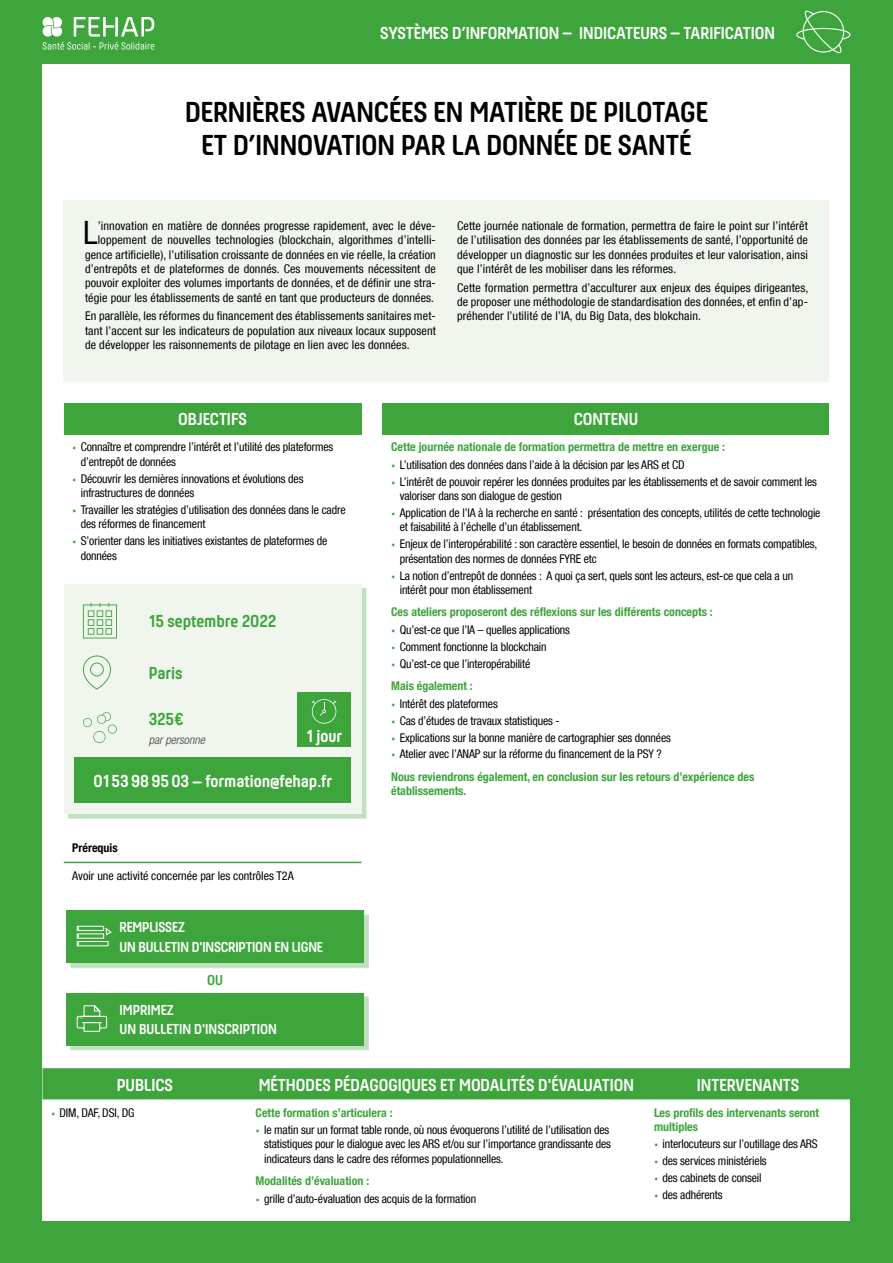
<style>
.page{position:relative;width:893px;height:1263px;background:#3ea53c}
.page>*{position:absolute;margin:0;border:0;box-sizing:border-box;transform-origin:0 0}
.t1{font:condensed 32.1px "Helvetica Neue LT Com";color:#000}
.t2{font:700 30px/33px "Hansom FY";color:#000;text-align:center}
.t3{font:700 18px "Hansom FY";color:#fff}
.t4{font:700 18px "Hansom FY";color:#3ea53c}
.t5{font:700 15px/19.5px "Hansom FY";letter-spacing:-.01em;color:#fff}
.t6{font:700 15px "Hansom FY";color:#3ea53c}
.t7{font:condensed 12px/14.4px "Helvetica Neue LT Com";letter-spacing:-.01em;color:#000}
.t8{font:condensed 12px/14.4px "Helvetica Neue LT Com";letter-spacing:.01em;color:#000;text-align:right}
.t9{font:700 condensed 12px/14.4px "Helvetica Neue LT Com";color:#3ea53c}
.t10{font:italic 300 condensed 12px "Helvetica Neue LT Com";color:#3c3c3b}
.t11{font:700 condensed 12px "Helvetica Neue LT Com";color:#000}
.s1{font-family:"Acumin Variable Concept";font-stretch:normal;color:#3ea53c}
.s2{font-weight:700;color:#3ea53c}
.s3{font-family:"Acumin Variable Concept";font-weight:400;font-stretch:normal}
.s4{font-weight:400;color:#000}
</style>
<div class="page">
<div style="left:43px;top:64px;width:807px;height:1156px;background:#fff"></div>
<svg style="left:796px;top:10px;width:54px;height:43px"></svg>
<svg style="left:43px;top:17px;width:111px;height:33px"></svg>
<div style="left:64px;top:200px;width:765px;height:182px;background:#f0f6ed"></div>
<div style="left:43px;top:1068px;width:807px;height:31px;background:#3ea53c"></div>
<div style="left:68px;top:588px;width:298px;height:230px;background:#3ea53c;opacity:.33"></div>
<div style="left:64px;top:584px;width:297px;height:229px;background:#f0f6ed"></div>
<div style="left:74px;top:757px;width:277px;height:46px;background:#3ea53c"></div>
<svg style="left:83px;top:603px;width:34px;height:35px"></svg>
<svg style="left:83px;top:655px;width:28px;height:34px"></svg>
<svg style="left:83px;top:712px;width:34px;height:31px"></svg>
<div style="left:297px;top:692px;width:54px;height:54px;background:#3ea53c"></div>
<svg style="left:312px;top:699px;width:24px;height:25px"></svg>
<hr style="left:64px;top:862px;width:297px;height:1px;background:#3ea53c">
<div style="left:383px;top:403px;width:446px;height:31px;background:#3ea53c"></div>
<div style="left:64px;top:403px;width:297px;height:31px;background:#3ea53c"></div>
<div style="left:70px;top:914px;width:299px;height:54px;background:#bfe1be"></div>
<div style="left:66px;top:910px;width:298px;height:53px;background:#3ea53c"></div>
<svg style="left:77px;top:926px;width:35px;height:19px"></svg>
<div style="left:70px;top:997px;width:299px;height:54px;background:#3ea53c;opacity:.33"></div>
<div style="left:66px;top:993px;width:298px;height:52px;background:#3ea53c"></div>
<svg style="left:77px;top:1005px;width:30px;height:27px"></svg>
<h3 class="t3" style="left:380px;top:22px;width:396px">SYSTÈMES D’INFORMATION – INDICATEURS – TARIFICATION</h3>
<h2 class="t2" style="left:185px;top:96px;width:524px">DERNIÈRES AVANCÉES EN MATIÈRE DE PILOTAGE<br>ET D’INNOVATION PAR LA DONNÉE DE SANTÉ</h2>
<p class="t8" style="left:85px;top:218px;width:352px">’innovation en matière de données progresse rapidement, avec le déve&shy;loppement de nouvelles technologies (blockchain, algorithmes d’intelli&shy;gence artificielle), l’utilisation croissante de données en vie réelle, la création d’entrepôts et de plateformes de donnés. Ces mouvements nécessitent de pouvoir exploiter des volumes importants de données, et de définir une stra&shy;tégie pour les établissements de santé en tant que producteurs de données.</p>
<p class="t7" style="left:85px;top:309px;width:352px;text-align:justify">En parallèle, les réformes du financement des établissements sanitaires met&shy;tant l’accent sur les indicateurs de population aux niveaux locaux supposent de développer les raisonnements de pilotage en lien avec les données.</p>
<h1 class="t1" style="left:83px;top:214px;width:16px">L</h1>
<p class="t7" style="left:457px;top:218px;width:352px;text-align:justify">Cette journée nationale de formation, permettra de faire le point sur l’intérêt de l’utilisation des données par les établissements de santé, l’opportunité de développer un diagnostic sur les données produites et leur valorisation, ainsi que l’intérêt de les mobiliser dans les réformes.</p>
<p class="t7" style="left:457px;top:280px;width:353px;text-align:justify">Cette formation permettra d’acculturer aux enjeux des équipes dirigeantes, de proposer une méthodologie de standardisation des données, et enfin d’ap&shy;préhender l’utilité de l’IA, du Big Data, des blokchain.</p>
<h3 class="t3" style="left:178px;top:409px;width:70px">OBJECTIFS</h3>
<p class="t7" style="left:81px;top:440px;width:254px;text-indent:-9px"><span class="s1">•</span> Connaître et comprendre l’intérêt et l’utilité des plateformes d’entrepôt de données</p>
<p class="t7" style="left:81px;top:471px;width:224px;text-indent:-9px"><span class="s1">•</span> Découvrir les dernières innovations et évolutions des infrastructures de données</p>
<p class="t7" style="left:81px;top:502px;width:266px;text-indent:-9px"><span class="s1">•</span> Travailler les stratégies d’utilisation des données dans le cadre des réformes de financement</p>
<p class="t7" style="left:81px;top:534px;width:248px;text-indent:-9px"><span class="s1">•</span> S’orienter dans les initiatives existantes de plateformes de données</p>
<h3 class="t4" style="left:149px;top:611px;width:129px">15 septembre 2022</h3>
<h3 class="t4" style="left:149px;top:663px;width:35px">Paris</h3>
<h3 class="t4" style="left:149px;top:709px;width:36px">325€</h3>
<p class="t10" style="left:149px;top:732px;width:57px">par personne</p>
<h3 class="t3" style="left:94px;top:770px;width:240px">01 53989503 – formation@fehap.fr</h3>
<h3 class="t3" style="left:306px;top:726px;width:37px">1 jour</h3>
<p class="t11" style="left:72px;top:840px;width:47px">Prérequis</p>
<p class="t7" style="left:72px;top:869px;width:223px">Avoir une activité concernée par les contrôles T2A</p>
<p class="t5" style="left:119px;top:917px;width:205px">REMPLISSEZ<br>UN BULLETIN D'INSCRIPTION EN LIGNE</p>
<p class="t6" style="left:207px;top:972px;width:17px">OU</p>
<p class="t5" style="left:119px;top:1000px;width:159px">IMPRIMEZ<br>UN BULLETIN D'INSCRIPTION</p>
<h3 class="t3" style="left:574px;top:409px;width:66px">CONTENU</h3>
<p class="t9" style="left:391px;top:440px;width:335px">Cette journée nationale de formation permettra de mettre en exergue :</p>
<p class="t7" style="left:391px;top:457px;width:295px"><span class="s1">•</span> L’utilisation des données dans l’aide à la décision par les ARS et CD</p>
<p class="t7" style="left:400px;top:474px;width:419px;text-indent:-9px"><span class="s1">•</span> L’intérêt de pouvoir repérer les données produites par les établissements et de savoir comment les valoriser dans son dialogue de gestion</p>
<p class="t7" style="left:400px;top:505px;width:422px;text-indent:-9px"><span class="s1">•</span> Application de l’IA à la recherche en santé : présentation des concepts, utilités de cette technologie et faisabilité à l’échelle d’un établissement.</p>
<p class="t7" style="left:400px;top:537px;width:419px;text-indent:-9px"><span class="s1">•</span> Enjeux de l’interopérabilité : son caractère essentiel, le besoin de données en formats compatibles, présentation des normes de données FYRE etc</p>
<p class="t7" style="left:400px;top:568px;width:395px;text-indent:-9px"><span class="s1">•</span> La notion d’entrepôt de données : A quoi ça sert, quels sont les acteurs, est-ce que cela a un intérêt pour mon établissement</p>
<p class="t9" style="left:391px;top:605px;width:323px">Ces ateliers proposeront des réflexions sur les différents concepts :</p>
<p class="t7" style="left:391px;top:622px;width:180px"><span class="s1">•</span> Qu’est-ce que l’IA – quelles applications</p>
<p class="t7" style="left:391px;top:639px;width:157px"><span class="s1">•</span> Comment fonctionne la blockchain</p>
<p class="t7" style="left:391px;top:652px;width:141px;line-height:22.5px"><span class="s1">•</span> Qu’est-ce que l’interopérabilité<br><span class="s2">Mais également :</span></p>
<p class="t7" style="left:391px;top:696px;width:108px"><span class="s1">•</span> Intérêt des plateformes</p>
<p class="t7" style="left:391px;top:713px;width:170px"><span class="s1">•</span> Cas d’études de travaux statistiques -</p>
<p class="t7" style="left:391px;top:730px;width:281px"><span class="s1">•</span> Explications sur la bonne manière de cartographier ses données</p>
<p class="t9" style="left:391px;top:743px;width:365px;line-height:22.5px"><span class="s3">•</span> <span class="s4">Atelier avec l’ANAP sur la réforme du financement de la PSY ?<br></span>Nous reviendrons également, en conclusion sur les retours d’expérience des</p>
<p class="t9" style="left:391px;top:784px;width:77px">établissements.</p>
<h3 class="t3" style="left:117px;top:1074px;width:58px">PUBLICS</h3>
<h3 class="t3" style="left:259px;top:1074px;width:377px">MÉTHODES PÉDAGOGIQUES ET MODALITÉS D'ÉVALUATION</h3>
<h3 class="t3" style="left:697px;top:1074px;width:104px">INTERVENANTS</h3>
<p class="t7" style="left:51px;top:1105px;width:85px"><span class="s1">•</span> DIM, DAF, DSI, DG</p>
<p class="t9" style="left:256px;top:1105px;width:138px">Cette formation s’articulera :</p>
<p class="t7" style="left:264px;top:1122px;width:348px;text-indent:-9px"><span class="s1">•</span> le matin sur un format table ronde, où nous évoquerons l’utilité de l’utilisation des statistiques pour le dialogue avec les ARS et/ou sur l’importance grandissante des indicateurs dans le cadre des réformes populationnelles.</p>
<p class="t9" style="left:256px;top:1174px;width:115px">Modalités d’évaluation :</p>
<p class="t7" style="left:256px;top:1191px;width:222px"><span class="s1">•</span> grille d’auto-évaluation des acquis de la formation</p>
<p class="t9" style="left:654px;top:1105px;width:167px">Les profils des intervenants seront multiples</p>
<p class="t7" style="left:654px;top:1137px;width:165px"><span class="s1">•</span> interlocuteurs sur l’outillage des ARS</p>
<p class="t7" style="left:654px;top:1154px;width:114px"><span class="s1">•</span> des services ministériels</p>
<p class="t7" style="left:654px;top:1170px;width:109px"><span class="s1">•</span> des cabinets de conseil</p>
<p class="t7" style="left:654px;top:1187px;width:70px"><span class="s1">•</span> des adhérents</p>
</div>
